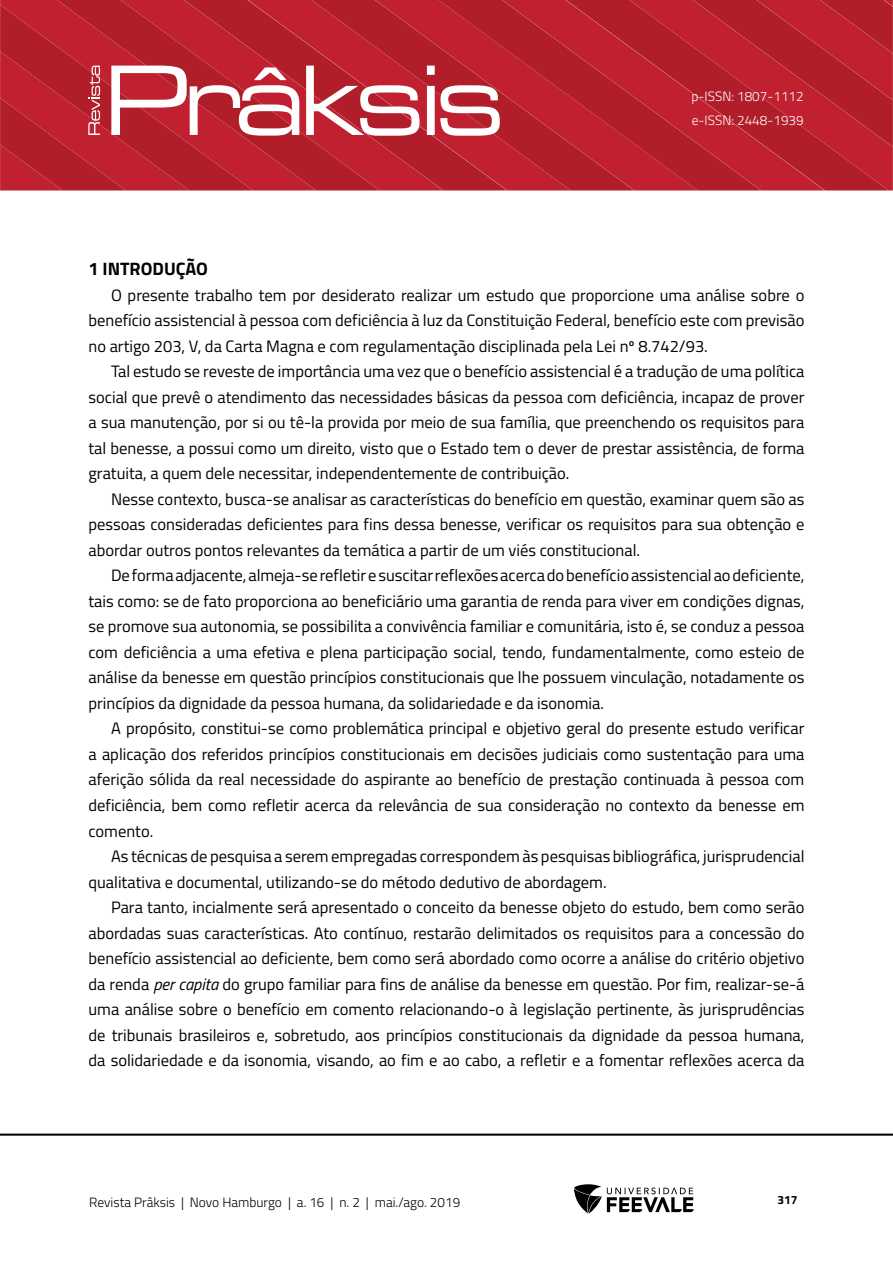
<style>
.page{position:relative;width:893px;height:1263px;background:#fff}
.page>*{position:absolute;margin:0;border:0;box-sizing:border-box;transform-origin:0 0}
.TITILO_1{font:700 18px "Titillium Web";color:#000}
.Corpo_de_texto{font:16.5px/25.5px "Titillium Web";color:#000;text-align:justify}
.t1{font:300 13.5px "Titillium Web";color:#000}
.t2{font:300 13.5px/24px "Titillium Web";color:#fff}
.t3{font:700 12px "Titillium Web";color:#000}
.s1{font-style:italic}
</style>
<div class="page">
<svg style="left:0;top:5px;width:56px;height:46px;background:#b7202d"></svg>
<svg style="left:56px;top:0;width:128px;height:51px;background:#b81f2d"></svg>
<svg style="left:184px;top:0;width:127px;height:51px;background:#b8202d"></svg>
<svg style="left:311px;top:0;width:127px;height:51px;background:#b8202d"></svg>
<svg style="left:438px;top:0;width:127px;height:190px;background:#b9202d"></svg>
<svg style="left:565px;top:0;width:324px;height:190px;background:#b8202d"></svg>
<svg style="left:692px;top:0;width:201px;height:147px;background:#b8202d"></svg>
<hr style="left:0;top:1133px;width:893px;height:3px;background:#000">
<svg style="left:574px;top:1184px;width:120px;height:29px"></svg>
<svg style="left:0;top:51px;width:500px;height:139px;background:#c13d48"></svg>
<p class="t2" style="left:691px;top:84px;width:114px">p-ISSN: 1807-1112 e-ISSN: 2448-1939</p>
<p class="TITILO_1" style="left:88px;top:255px;width:121px">1 INTRODUÇÃO</p>
<p class="Corpo_de_texto" style="left:88px;top:282px;width:717px;text-indent:22px">O presente trabalho tem por desiderato realizar um estudo que proporcione uma análise sobre o benefício assistencial à pessoa com deficiência à luz da Constituição Federal, benefício este com previsão no artigo 203, V, da Carta Magna e com regulamentação disciplinada pela Lei nº 8.742/93.</p>
<p class="Corpo_de_texto" style="left:88px;top:358px;width:717px;text-indent:22px">Tal estudo se reveste de importância uma vez que o benefício assistencial é a tradução de uma política social que prevê o atendimento das necessidades básicas da pessoa com deficiência, incapaz de prover a sua manutenção, por si ou tê-la provida por meio de sua família, que preenchendo os requisitos para tal benesse, a possui como um direito, visto que o Estado tem o dever de prestar assistência, de forma gratuita, a quem dele necessitar, independentemente de contribuição.</p>
<p class="Corpo_de_texto" style="left:88px;top:486px;width:717px;text-indent:22px">Nesse contexto, busca-se analisar as características do benefício em questão, examinar quem são as pessoas consideradas deficientes para fins dessa benesse, verificar os requisitos para sua obtenção e abordar outros pontos relevantes da temática a partir de um viés constitucional.</p>
<p class="Corpo_de_texto" style="left:88px;top:562px;width:717px;text-indent:22px">De forma adjacente, almeja-se refletir e suscitar reflexões acerca do benefício assistencial ao deficiente, tais como: se de fato proporciona ao beneficiário uma garantia de renda para viver em condições dignas, se promove sua autonomia, se possibilita a convivência familiar e comunitária, isto é, se conduz a pessoa com deficiência a uma efetiva e plena participação social, tendo, fundamentalmente, como esteio de análise da benesse em questão princípios constitucionais que lhe possuem vinculação, notadamente os princípios da dignidade da pessoa humana, da solidariedade e da isonomia.</p>
<p class="Corpo_de_texto" style="left:88px;top:715px;width:717px;text-indent:22px">A propósito, constitui-se como problemática principal e objetivo geral do presente estudo verificar a aplicação dos referidos princípios constitucionais em decisões judiciais como sustentação para uma aferição sólida da real necessidade do aspirante ao benefício de prestação continuada à pessoa com deficiência, bem como refletir acerca da relevância de sua consideração no contexto da benesse em comento.</p>
<p class="Corpo_de_texto" style="left:88px;top:843px;width:717px;text-indent:22px">As técnicas de pesquisa a serem empregadas correspondem às pesquisas bibliográfica, jurisprudencial qualitativa e documental, utilizando-se do método dedutivo de abordagem.</p>
<p class="Corpo_de_texto" style="left:88px;top:894px;width:718px;text-indent:22px">Para tanto, incialmente será apresentado o conceito da benesse objeto do estudo, bem como serão abordadas suas características. Ato contínuo, restarão delimitados os requisitos para a concessão do benefício assistencial ao deficiente, bem como será abordado como ocorre a análise do critério objetivo da renda <span class="s1">per capita</span> do grupo familiar para fins de análise da benesse em questão. Por fim, realizar-se-á uma análise sobre o benefício em comento relacionando-o à legislação pertinente, às jurisprudências de tribunais brasileiros e, sobretudo, aos princípios constitucionais da dignidade da pessoa humana, da solidariedade e da isonomia, visando, ao fim e ao cabo, a refletir e a fomentar reflexões acerca da</p>
<p class="t1" style="left:89px;top:1192px;width:372px">Revista Prâksis | Novo Hamburgo | a. 16 | n. 2 | mai./ago. 2019</p>
<p class="t3" style="left:777px;top:1190px;width:22px">317</p>
</div>
